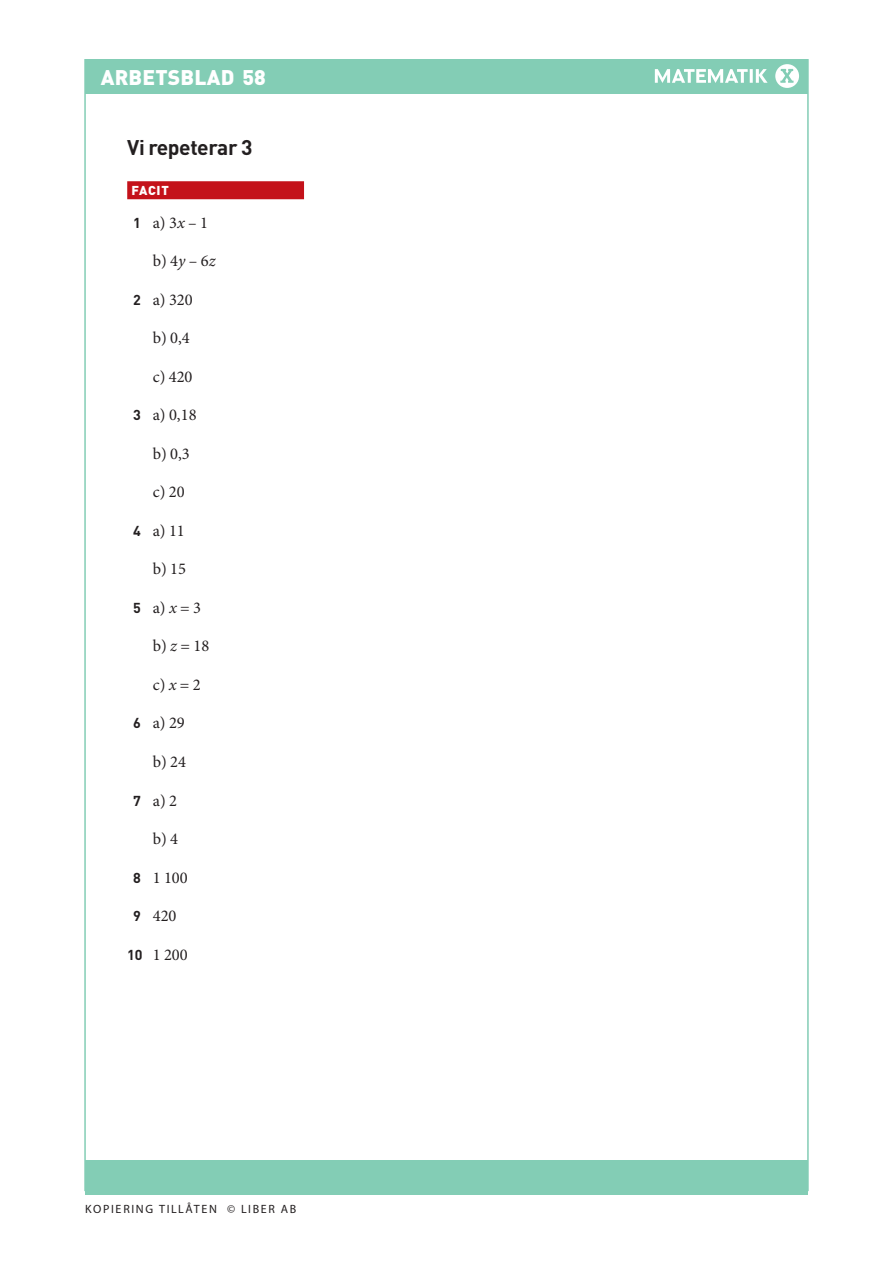
<style>
.page{position:relative;width:893px;height:1263px;background:#fff}
.page>*{position:absolute;margin:0;border:0;box-sizing:border-box;transform-origin:0 0}
.Antal_ratt{font:900 21px "DIN Pro";letter-spacing:.01em;color:#fff}
.R_OH{font:700 21px "DIN Pro";letter-spacing:-.02em;color:#231f20}
.Uppgift_luft_över_li{font:16.5px "Minion Pro";color:#231f20}
.R_Facit_2{font:900 12.75px "DIN Pro";letter-spacing:.055em;color:#fff}
.t1{font:500 12px "Orgon Slab";letter-spacing:.14em;color:#231f20}
.s1{font-family:"DIN Pro";font-weight:700;font-size:14.25px}
.s2{font-style:italic}
</style>
<div class="page">
<div style="left:85px;top:59px;width:723px;height:34px;background:#83cdb5"></div>
<div style="left:85px;top:1160px;width:723px;height:34px;background:#83cdb5"></div>
<div style="left:775px;top:64px;width:24px;height:24px;background:#fff;border-radius:50%"></div>
<svg style="left:780px;top:69px;width:13px;height:14px"></svg>
<svg style="left:655px;top:69px;width:113px;height:14px"></svg>
<div style="left:127px;top:181px;width:177px;height:18px;background:#c4121a"></div>
<p class="Antal_ratt" style="left:101px;top:63px;width:166px">ARBETSBLAD 58</p>
<p class="R_OH" style="left:127px;top:133px;width:127px">Vi repeterar 3</p>
<p class="R_Facit_2" style="left:132px;top:182px;width:39px">FACIT</p>
<p class="Uppgift_luft_över_li" style="left:133px;top:212px;width:76px"><span class="s1">1</span> a) 3<span class="s2">x</span> – 1</p>
<p class="Uppgift_luft_över_li" style="left:153px;top:250px;width:64px">b) 4<span class="s2">y</span> – 6<span class="s2">z</span></p>
<p class="Uppgift_luft_över_li" style="left:133px;top:289px;width:61px"><span class="s1">2</span> a) 320</p>
<p class="Uppgift_luft_över_li" style="left:153px;top:327px;width:39px">b) 0,4</p>
<p class="Uppgift_luft_över_li" style="left:153px;top:366px;width:41px">c) 420</p>
<p class="Uppgift_luft_över_li" style="left:133px;top:404px;width:65px"><span class="s1">3</span> a) 0,18</p>
<p class="Uppgift_luft_över_li" style="left:153px;top:443px;width:39px">b) 0,3</p>
<p class="Uppgift_luft_över_li" style="left:153px;top:481px;width:33px">c) 20</p>
<p class="Uppgift_luft_över_li" style="left:133px;top:520px;width:53px"><span class="s1">4</span> a) 11</p>
<p class="Uppgift_luft_över_li" style="left:153px;top:558px;width:35px">b) 15</p>
<p class="Uppgift_luft_över_li" style="left:133px;top:597px;width:69px"><span class="s1">5</span> a) <span class="s2">x</span> = 3</p>
<p class="Uppgift_luft_över_li" style="left:153px;top:635px;width:58px">b) <span class="s2">z</span> = 18</p>
<p class="Uppgift_luft_över_li" style="left:153px;top:674px;width:50px">c) <span class="s2">x</span> = 2</p>
<p class="Uppgift_luft_över_li" style="left:133px;top:712px;width:53px"><span class="s1">6</span> a) 29</p>
<p class="Uppgift_luft_över_li" style="left:153px;top:751px;width:35px">b) 24</p>
<p class="Uppgift_luft_över_li" style="left:133px;top:789px;width:45px"><span class="s1">7</span> a) 2</p>
<p class="Uppgift_luft_över_li" style="left:153px;top:828px;width:27px">b) 4</p>
<p class="Uppgift_luft_över_li" style="left:133px;top:866px;width:56px"><span class="s1">8</span> 1 100</p>
<p class="Uppgift_luft_över_li" style="left:133px;top:905px;width:45px"><span class="s1">9</span> 420</p>
<p class="Uppgift_luft_över_li" style="left:127px;top:943px;width:62px"><span class="s1">10</span> 1 200</p>
<p class="t1" style="left:85px;top:1201px;width:213px">KOPIERING TILLÅTEN © LIBER AB</p>
</div>
